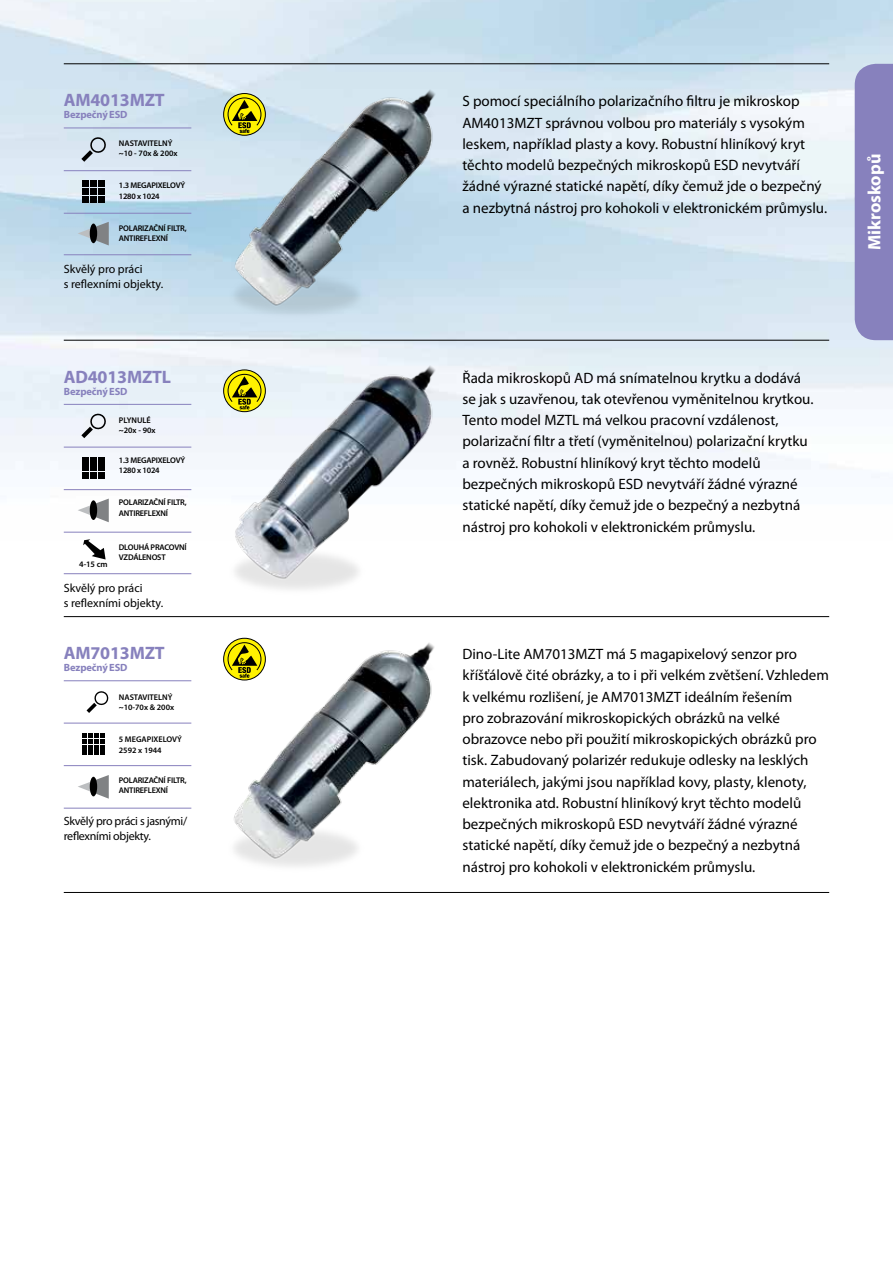
<style>
.page{position:relative;width:893px;height:1263px;background:#fff}
.page>*{position:absolute;margin:0;border:0;box-sizing:border-box;transform-origin:0 0}
.t1{font:700 18px "Myriad Pro";letter-spacing:-.01em;color:#8781bd}
.t2{font:700 18px "Myriad Pro";color:#fff}
.t3{font:15px/21.3px "Myriad Pro";color:#000}
.t4{font:12px/15px "Myriad Pro";letter-spacing:-.005em;color:#000}
.t5{font:12px/15px "Myriad Pro";letter-spacing:-.025em;color:#000}
.t6{font:700 10.5px "Myriad Pro";letter-spacing:-.01em;color:#8781bd}
.t7{font:600 8.4px "Myriad Pro";color:#000}
.t8{font:600 8.25px/10.5px "Myriad Pro";letter-spacing:-.025em;color:#000}
.t9{font:600 8.25px/10.5px "Myriad Pro";color:#000}
</style>
<div class="page">
<img style="left:0;top:0;width:893px;height:533px">
<img style="left:192px;top:87px;width:250px;height:250px">
<img style="left:192px;top:364px;width:250px;height:226px">
<img style="left:223px;top:640px;width:211px;height:227px">
<hr style="left:64px;top:340px;width:765px;height:1px;background:#000">
<hr style="left:64px;top:63px;width:765px;height:1px;background:#000">
<hr style="left:64px;top:616px;width:765px;height:1px;background:#000">
<hr style="left:64px;top:892px;width:765px;height:1px;background:#000">
<svg style="left:81px;top:413px;width:26px;height:25px"></svg>
<div style="left:90px;top:457px;width:7px;height:6px;background:#000"></div>
<svg style="left:83px;top:457px;width:6px;height:14px"></svg>
<div style="left:90px;top:465px;width:7px;height:6px;background:#000"></div>
<div style="left:83px;top:472px;width:6px;height:7px;background:#000"></div>
<div style="left:90px;top:472px;width:7px;height:7px;background:#000"></div>
<svg style="left:98px;top:457px;width:6px;height:14px"></svg>
<div style="left:98px;top:472px;width:6px;height:7px;background:#000"></div>
<svg style="left:78px;top:499px;width:31px;height:23px"></svg>
<div style="left:90px;top:500px;width:7px;height:20px;background:#000;border-radius:50%"></div>
<hr style="left:64px;top:404px;width:127px;height:1px;background:#8781bd">
<hr style="left:64px;top:447px;width:127px;height:1px;background:#8781bd">
<hr style="left:64px;top:489px;width:127px;height:1px;background:#8781bd">
<svg style="left:87px;top:691px;width:22px;height:22px"></svg>
<svg style="left:83px;top:734px;width:21px;height:21px"></svg>
<svg style="left:78px;top:775px;width:31px;height:24px"></svg>
<div style="left:90px;top:777px;width:7px;height:19px;background:#000;border-radius:50%"></div>
<hr style="left:64px;top:680px;width:127px;height:1px;background:#8781bd">
<hr style="left:64px;top:723px;width:127px;height:1px;background:#8781bd">
<hr style="left:64px;top:765px;width:127px;height:1px;background:#8781bd">
<hr style="left:64px;top:808px;width:127px;height:1px;background:#8781bd">
<svg style="left:81px;top:137px;width:26px;height:25px"></svg>
<svg style="left:83px;top:181px;width:6px;height:6px"></svg>
<div style="left:90px;top:181px;width:7px;height:6px;background:#000"></div>
<div style="left:83px;top:188px;width:6px;height:7px;background:#000"></div>
<div style="left:90px;top:188px;width:7px;height:7px;background:#000"></div>
<svg style="left:83px;top:196px;width:6px;height:6px"></svg>
<div style="left:90px;top:196px;width:7px;height:6px;background:#000"></div>
<svg style="left:98px;top:181px;width:6px;height:6px"></svg>
<div style="left:98px;top:188px;width:6px;height:7px;background:#000"></div>
<svg style="left:98px;top:196px;width:6px;height:6px"></svg>
<svg style="left:78px;top:222px;width:31px;height:23px"></svg>
<div style="left:90px;top:224px;width:7px;height:19px;background:#000;border-radius:50%"></div>
<hr style="left:64px;top:128px;width:127px;height:1px;background:#8781bd">
<hr style="left:64px;top:170px;width:127px;height:1px;background:#8781bd">
<hr style="left:64px;top:213px;width:127px;height:1px;background:#8781bd">
<hr style="left:64px;top:254px;width:127px;height:1px;background:#8781bd">
<svg style="left:83px;top:539px;width:23px;height:20px"></svg>
<svg style="left:224px;top:94px;width:41px;height:41px"></svg>
<div style="left:223px;top:93px;width:43px;height:43px;border:1px solid #000;border-radius:50%"></div>
<svg style="left:227px;top:97px;width:35px;height:36px"></svg>
<svg style="left:224px;top:370px;width:41px;height:42px"></svg>
<div style="left:223px;top:369px;width:43px;height:43px;border:1px solid #000;border-radius:50%"></div>
<svg style="left:227px;top:373px;width:35px;height:36px"></svg>
<svg style="left:224px;top:638px;width:41px;height:42px"></svg>
<div style="left:223px;top:638px;width:43px;height:42px;border:1px solid #000;border-radius:50%"></div>
<svg style="left:227px;top:642px;width:35px;height:36px"></svg>
<hr style="left:64px;top:532px;width:127px;height:1px;background:#8781bd">
<hr style="left:64px;top:573px;width:127px;height:1px;background:#8781bd">
<div style="left:855px;top:64px;width:38px;height:276px;background:#8781bd"></div>
<p class="t1" style="left:64px;top:88px;width:103px">AM4013MZT</p>
<p class="t6" style="left:64px;top:108px;width:65px">Bezpečný ESD</p>
<p class="t9" style="left:119px;top:138px;width:60px">NASTAVITELNÝ ~10 - 70x &amp; 200x</p>
<p class="t8" style="left:119px;top:181px;width:68px">1.3 MEGAPIXELOVÝ<br>1280 x 1024</p>
<p class="t8" style="left:119px;top:223px;width:69px">POLARIZAČNÍ FILTR,<br>ANTIREFLEXNÍ</p>
<p class="t4" style="left:64px;top:261px;width:101px">Skvělý pro práci<br>s reflexními objekty.</p>
<p class="t1" style="left:64px;top:365px;width:109px">AD4013MZTL</p>
<p class="t6" style="left:64px;top:384px;width:65px">Bezpečný ESD</p>
<p class="t7" style="left:79px;top:560px;width:30px">4-15 cm</p>
<p class="t9" style="left:119px;top:415px;width:38px">PLYNULÉ ~20x - 90x</p>
<p class="t8" style="left:119px;top:455px;width:68px">1.3 MEGAPIXELOVÝ<br>1280 x 1024</p>
<p class="t8" style="left:119px;top:497px;width:69px">POLARIZAČNÍ FILTR,<br>ANTIREFLEXNÍ</p>
<p class="t8" style="left:119px;top:542px;width:69px">DLOUHÁ PRACOVNÍ<br>VZDÁLENOST</p>
<p class="t4" style="left:64px;top:580px;width:101px">Skvělý pro práci<br>s reflexními objekty.</p>
<p class="t1" style="left:64px;top:641px;width:103px">AM7013MZT</p>
<p class="t6" style="left:64px;top:661px;width:65px">Bezpečný ESD</p>
<p class="t9" style="left:119px;top:692px;width:57px">NASTAVITELNÝ ~10-70x &amp; 200x</p>
<p class="t9" style="left:119px;top:734px;width:65px">5 MEGAPIXELOVÝ<br>2592 x 1944</p>
<p class="t8" style="left:119px;top:775px;width:69px">POLARIZAČNÍ FILTR,<br>ANTIREFLEXNÍ</p>
<p class="t5" style="left:64px;top:814px;width:125px">Skvělý pro práci s jasnými/ reflexními objekty.</p>
<p class="t3" style="left:462px;top:90px;width:366px">S pomocí speciálního polarizačního filtru je mikroskop AM4013MZT správnou volbou pro materiály s vysokým leskem, například plasty a kovy. Robustní hliníkový kryt těchto modelů bezpečných mikroskopů ESD nevytváří žádné výrazné statické napětí, díky čemuž jde o bezpečný a nezbytná nástroj pro kohokoli v elektronickém průmyslu.</p>
<p class="t2" style="left:863px;top:250px;width:98px;rotate:-90deg">Mikroskopů</p>
<p class="t3" style="left:462px;top:367px;width:353px">Řada mikroskopů AD má snímatelnou krytku a dodává se jak s uzavřenou, tak otevřenou vyměnitelnou krytkou.<br>Tento model MZTL má velkou pracovní vzdálenost, polarizační filtr a třetí (vyměnitelnou) polarizační krytku a rovněž. Robustní hliníkový kryt těchto modelů bezpečných mikroskopů ESD nevytváří žádné výrazné statické napětí, díky čemuž jde o bezpečný a nezbytná nástroj pro kohokoli v elektronickém průmyslu.</p>
<p class="t3" style="left:462px;top:643px;width:368px">Dino-Lite AM7013MZT má 5 magapixelový senzor pro kříšťálově čité obrázky, a to i při velkém zvětšení. Vzhledem k velkému rozlišení, je AM7013MZT ideálním řešením<br>pro zobrazování mikroskopických obrázků na velké obrazovce nebo při použití mikroskopických obrázků pro tisk. Zabudovaný polarizér redukuje odlesky na lesklých materiálech, jakými jsou například kovy, plasty, klenoty, elektronika atd. Robustní hliníkový kryt těchto modelů bezpečných mikroskopů ESD nevytváří žádné výrazné statické napětí, díky čemuž jde o bezpečný a nezbytná nástroj pro kohokoli v elektronickém průmyslu.</p>
</div>
